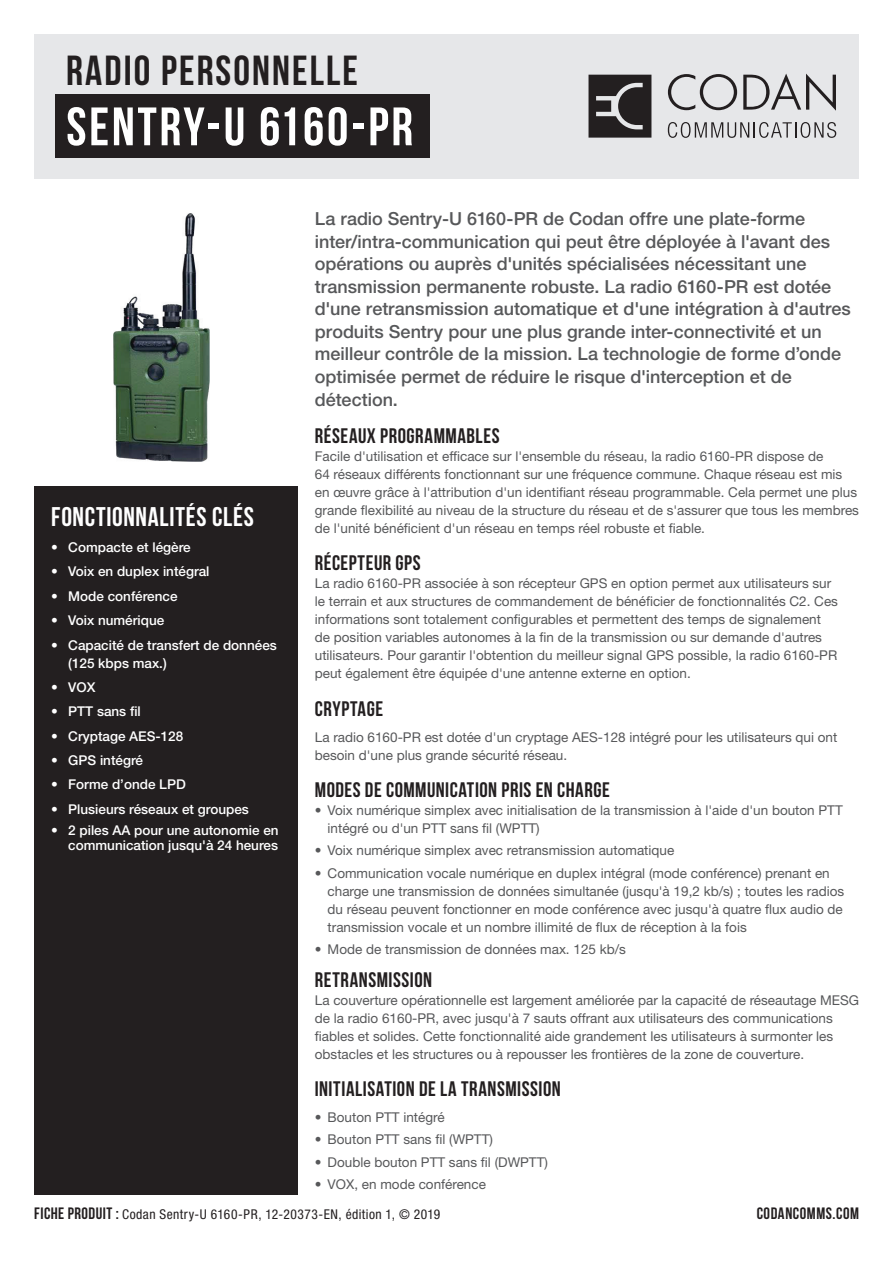
<style>
.page{position:relative;width:893px;height:1263px;background:#fff}
.page>*{position:absolute;margin:0;border:0;box-sizing:border-box;transform-origin:0 0}
.t1{font:54px "Bebas Neue";letter-spacing:.05em;color:#fff}
.t2{font:42px "Bebas Neue";letter-spacing:.05em;color:#231f20}
.t3{font:27px "Bebas Neue";letter-spacing:.03em;color:#fff}
.t4{font:21px "Bebas Neue";letter-spacing:.025em;color:#231f20}
.t5{font:500 18px/22.5px "Helvetica Neue LT Std";color:#57585a}
.t6{font:16.5px "Bebas Neue";letter-spacing:.035em;color:#231f20}
.t7{font:13.5px/18px "Helvetica Neue LT Std";color:#57585a}
.t8{font:500 13.5px/18px "Helvetica Neue LT Std";color:#fff}
.t9{font:condensed 13.5px "Helvetica Neue LT Std";letter-spacing:.035em;color:#231f20}
.s1{font-family:"Bebas Neue";font-stretch:normal;font-size:16.5px}
</style>
<div class="page">
<div style="left:34px;top:34px;width:825px;height:145px;background:#e6e7e9"></div>
<svg style="left:668px;top:122px;width:168px;height:16px"></svg>
<svg style="left:668px;top:74px;width:69px;height:36px"></svg>
<svg style="left:743px;top:74px;width:93px;height:37px"></svg>
<svg style="left:588px;top:75px;width:63px;height:63px;background:#403d3e"></svg>
<div style="left:34px;top:487px;width:264px;height:708px;background:#231f20"></div>
<div style="left:55px;top:94px;width:375px;height:63px;background:#231f20"></div>
<img style="left:113px;top:213px;width:97px;height:249px">
<h2 class="t2" style="left:66px;top:47px;width:293px">RADIO PERSONNELLE</h2>
<h1 class="t1" style="left:66px;top:97px;width:348px">SENTRY-U 6160-PR</h1>
<p class="t5" style="left:315px;top:208px;width:537px">La radio Sentry-U 6160-PR de Codan offre une plate-forme inter/intra-communication qui peut être déployée à l'avant des opérations ou auprès d'unités spécialisées nécessitant une transmission permanente robuste. La radio 6160-PR est dotée d'une retransmission automatique et d'une intégration à d'autres produits Sentry pour une plus grande inter-connectivité et un meilleur contrôle de la mission. La technologie de forme d’onde optimisée permet de réduire le risque d'interception et de détection.</p>
<h3 class="t4" style="left:315px;top:425px;width:186px">RÉSEAUX PROGRAMMABLES</h3>
<p class="t7" style="left:315px;top:447px;width:546px">Facile d'utilisation et efficace sur l'ensemble du réseau, la radio 6160-PR dispose de<br>64 réseaux différents fonctionnant sur une fréquence commune. Chaque réseau est mis en œuvre grâce à l'attribution d'un identifiant réseau programmable. Cela permet une plus grande flexibilité au niveau de la structure du réseau et de s'assurer que tous les membres de l'unité bénéficient d'un réseau en temps réel robuste et fiable.</p>
<h3 class="t4" style="left:315px;top:552px;width:107px">RÉCEPTEUR GPS</h3>
<p class="t7" style="left:315px;top:574px;width:525px">La radio 6160-PR associée à son récepteur GPS en option permet aux utilisateurs sur le terrain et aux structures de commandement de bénéficier de fonctionnalités C2. Ces informations sont totalement configurables et permettent des temps de signalement de position variables autonomes à la fin de la transmission ou sur demande d'autres utilisateurs. Pour garantir l'obtention du meilleur signal GPS possible, la radio 6160-PR peut également être équipée d'une antenne externe en option.</p>
<h3 class="t4" style="left:315px;top:697px;width:70px">CRYPTAGE</h3>
<p class="t7" style="left:315px;top:728px;width:524px">La radio 6160-PR est dotée d'un cryptage AES-128 intégré pour les utilisateurs qui ont besoin d'une plus grande sécurité réseau.</p>
<h3 class="t4" style="left:315px;top:778px;width:296px">MODES DE COMMUNICATION PRIS EN CHARGE</h3>
<p class="t7" style="left:328px;top:801px;width:517px;text-indent:-13px">• Voix numérique simplex avec initialisation de la transmission à l'aide d'un bouton PTT intégré ou d'un PTT sans fil (WPTT)</p>
<p class="t7" style="left:315px;top:841px;width:361px">• Voix numérique simplex avec retransmission automatique</p>
<p class="t7" style="left:328px;top:863px;width:518px;text-indent:-13px">• Communication vocale numérique en duplex intégral (mode conférence) prenant en charge une transmission de données simultanée (jusqu'à 19,2 kb/s) ; toutes les radios du réseau peuvent fonctionner en mode conférence avec jusqu'à quatre flux audio de transmission vocale et un nombre illimité de flux de réception à la fois</p>
<p class="t7" style="left:315px;top:940px;width:313px">• Mode de transmission de données max. 125 kb/s</p>
<h3 class="t4" style="left:315px;top:968px;width:119px">RETRANSMISSION</h3>
<p class="t7" style="left:315px;top:990px;width:546px">La couverture opérationnelle est largement améliorée par la capacité de réseautage MESG de la radio 6160-PR, avec jusqu'à 7 sauts offrant aux utilisateurs des communications fiables et solides. Cette fonctionnalité aide grandement les utilisateurs à surmonter les obstacles et les structures ou à repousser les frontières de la zone de couverture.</p>
<h3 class="t4" style="left:315px;top:1077px;width:247px">INITIALISATION DE LA TRANSMISSION</h3>
<p class="t7" style="left:315px;top:1108px;width:131px">• Bouton PTT intégré</p>
<p class="t7" style="left:315px;top:1130px;width:180px">• Bouton PTT sans fil (WPTT)</p>
<p class="t7" style="left:315px;top:1152px;width:235px">• Double bouton PTT sans fil (DWPTT)</p>
<p class="t7" style="left:315px;top:1175px;width:173px">• VOX, en mode conférence</p>
<p class="t9" style="left:34px;top:1206px;width:408px"><span class="s1">FICHE PRODUIT :</span> Codan Sentry-U 6160-PR, 12-20373-EN, édition 1, © 2019</p>
<h3 class="t3" style="left:51px;top:501px;width:204px">FONCTIONNALITÉS CLÉS</h3>
<p class="t8" style="left:51px;top:538px;width:141px">• Compacte et légère</p>
<p class="t8" style="left:51px;top:562px;width:160px">• Voix en duplex intégral</p>
<p class="t8" style="left:51px;top:587px;width:128px">• Mode conférence</p>
<p class="t8" style="left:51px;top:611px;width:115px">• Voix numérique</p>
<p class="t8" style="left:68px;top:636px;width:210px;text-indent:-17px">• Capacité de transfert de données (125 kbps max.)</p>
<p class="t8" style="left:51px;top:678px;width:46px">• VOX</p>
<p class="t8" style="left:51px;top:702px;width:91px">• PTT sans fil</p>
<p class="t8" style="left:51px;top:727px;width:134px">• Cryptage AES-128</p>
<p class="t8" style="left:51px;top:751px;width:93px">• GPS intégré</p>
<p class="t8" style="left:51px;top:775px;width:136px">• Forme d’onde LPD</p>
<p class="t8" style="left:51px;top:800px;width:199px">• Plusieurs réseaux et groupes</p>
<p class="t8" style="left:51px;top:823px;width:229px;line-height:15px;text-align:right">• 2 piles AA pour une autonomie en communication jusqu'à 24 heures</p>
<p class="t6" style="left:757px;top:1204px;width:104px">CODANCOMMS.COM</p>
</div>
